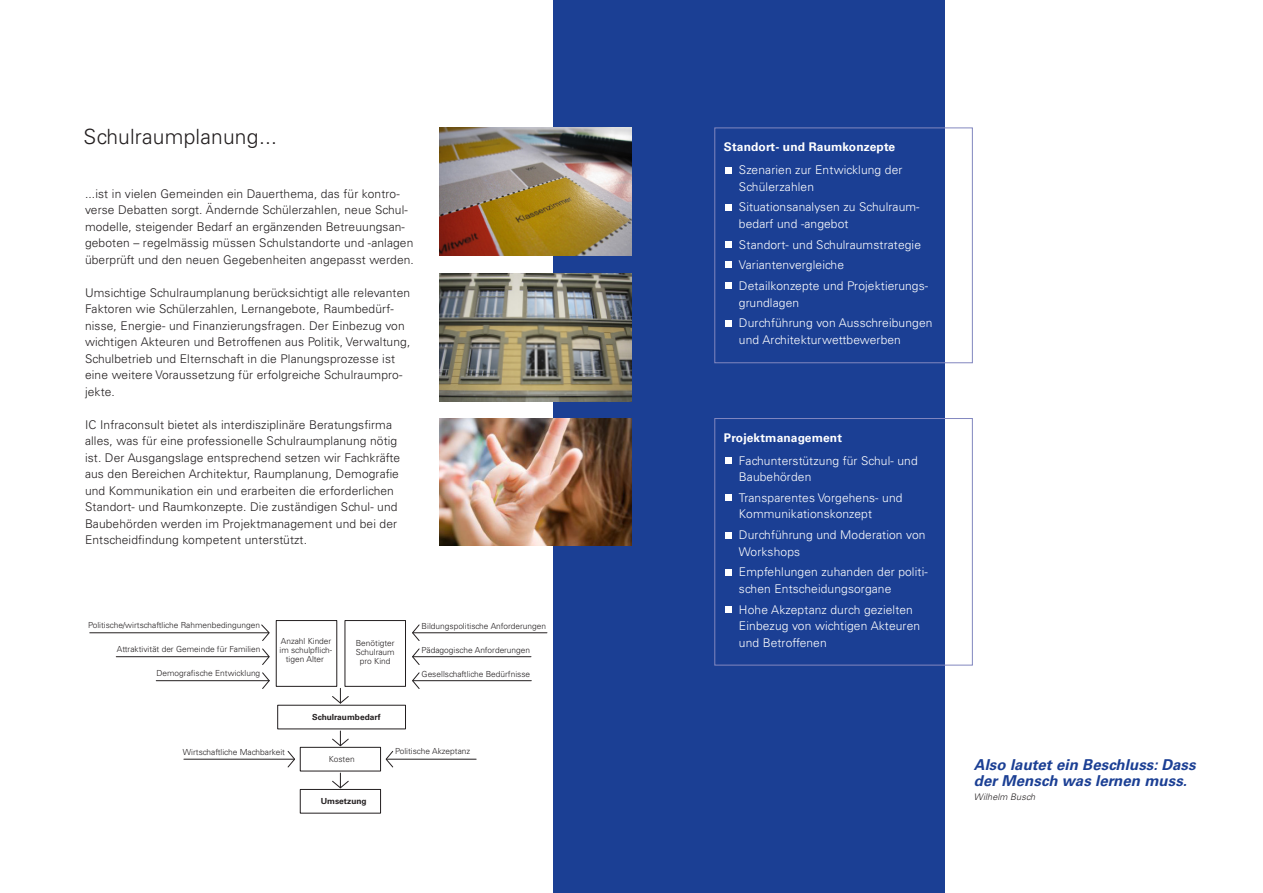
<style>
.page{position:relative;width:1263px;height:893px;background:#fff}
.page>*{position:absolute;margin:0;border:0;box-sizing:border-box;transform-origin:0 0}
.Titel_innen{font:300 21px "Univers LT Std";letter-spacing:.01em;color:#231f20}
.Zitat{font:italic 700 15px/16.8px "Univers LT Std";letter-spacing:.005em;color:#1b3f94}
.Fliesstext{font:300 12px/16.5px "Univers LT Std";letter-spacing:.01em;color:#231f20}
.Text_im_Kasten{font:300 12px/16.5px "Univers LT Std";letter-spacing:.01em;color:#fff}
.Text_im_Kasten-2{font:700 12px "Univers LT Std";letter-spacing:.01em;color:#fff}
.Referenz_Zitat{font:italic 300 9px "Univers LT Std";letter-spacing:.01em;color:#231f20}
.t1{font:300 8.4px/9px "Univers LT Std";color:#231f20;text-align:center}
.t2{font:700 8.4px "Univers LT Std";color:#231f20}
</style>
<div class="page">
<div style="left:553px;top:0;width:391px;height:893px;background:#1b3f94"></div>
<div style="left:714px;top:418px;width:259px;height:247px;border:1px solid #8287bf"></div>
<div style="left:714px;top:128px;width:259px;height:235px;border:1px solid #8287bf"></div>
<img style="left:439px;top:274px;width:192px;height:127px">
<img style="left:439px;top:128px;width:192px;height:127px">
<img style="left:439px;top:418px;width:192px;height:128px">
<div style="left:725px;top:167px;width:7px;height:7px;background:#fff"></div>
<div style="left:725px;top:457px;width:7px;height:7px;background:#fff"></div>
<div style="left:725px;top:204px;width:7px;height:7px;background:#fff"></div>
<div style="left:725px;top:494px;width:7px;height:7px;background:#fff"></div>
<div style="left:725px;top:282px;width:7px;height:7px;background:#fff"></div>
<div style="left:725px;top:569px;width:7px;height:7px;background:#fff"></div>
<div style="left:725px;top:320px;width:7px;height:7px;background:#fff"></div>
<div style="left:725px;top:606px;width:7px;height:7px;background:#fff"></div>
<div style="left:725px;top:261px;width:7px;height:7px;background:#fff"></div>
<div style="left:725px;top:241px;width:7px;height:7px;background:#fff"></div>
<div style="left:725px;top:531px;width:7px;height:7px;background:#fff"></div>
<div style="left:300px;top:747px;width:81px;height:24px;border:1px solid #231f20"></div>
<div style="left:276px;top:620px;width:61px;height:67px;border:1px solid #231f20"></div>
<div style="left:345px;top:620px;width:61px;height:67px;border:1px solid #231f20"></div>
<hr style="left:90px;top:632px;width:179px;height:1px;background:#231f20">
<svg style="left:261px;top:624px;width:9px;height:17px"></svg>
<hr style="left:156px;top:680px;width:113px;height:1px;background:#231f20">
<svg style="left:262px;top:672px;width:8px;height:17px"></svg>
<hr style="left:116px;top:656px;width:153px;height:1px;background:#231f20">
<svg style="left:262px;top:648px;width:8px;height:17px"></svg>
<hr style="left:413px;top:632px;width:134px;height:1px;background:#231f20">
<svg style="left:412px;top:624px;width:8px;height:17px"></svg>
<hr style="left:413px;top:680px;width:118px;height:1px;background:#231f20">
<svg style="left:412px;top:672px;width:8px;height:17px"></svg>
<hr style="left:413px;top:656px;width:118px;height:1px;background:#231f20">
<svg style="left:412px;top:648px;width:8px;height:17px"></svg>
<svg style="left:332px;top:688px;width:17px;height:16px"></svg>
<hr style="left:184px;top:759px;width:110px;height:1px;background:#231f20">
<svg style="left:287px;top:751px;width:8px;height:17px"></svg>
<hr style="left:387px;top:759px;width:89px;height:1px;background:#231f20">
<svg style="left:385px;top:751px;width:8px;height:17px"></svg>
<svg style="left:332px;top:773px;width:17px;height:15px"></svg>
<svg style="left:332px;top:731px;width:17px;height:15px"></svg>
<div style="left:300px;top:789px;width:81px;height:25px;border:1px solid #231f20"></div>
<p class="Titel_innen" style="left:84px;top:124px;width:195px">Schulraumplanung...</p>
<p class="Fliesstext" style="left:85px;top:185px;width:330px">...ist in vielen Gemeinden ein Dauerthema, das für kontro&shy;verse Debatten sorgt. Ändernde Schülerzahlen, neue Schul&shy;modelle, steigender Bedarf an ergänzenden Betreuungsan&shy;geboten – regelmässig müssen Schulstandorte und -anlagen überprüft und den neuen Gegebenheiten angepasst werden.</p>
<p class="Fliesstext" style="left:85px;top:284px;width:327px">Umsichtige Schulraumplanung berücksichtigt alle relevanten Faktoren wie Schülerzahlen, Lernangebote, Raumbedürf&shy;nisse, Energie- und Finanzierungsfragen. Der Einbezug von wichtigen Akteuren und Betroffenen aus Politik, Verwaltung, Schulbetrieb und Elternschaft in die Planungsprozesse ist eine weitere Voraussetzung für erfolgreiche Schulraumpro&shy;jekte.</p>
<p class="Fliesstext" style="left:85px;top:416px;width:317px">IC Infraconsult bietet als interdisziplinäre Beratungsfirma alles, was für eine professionelle Schulraumplanung nötig ist. Der Ausgangslage entsprechend setzen wir Fachkräfte aus den Bereichen Architektur, Raumplanung, Demografie und Kommunikation ein und erarbeiten die erforderlichen Standort- und Raumkonzepte. Die zuständigen Schul- und Baubehörden werden im Projektmanagement und bei der Entscheidfindung kompetent unterstützt.</p>
<p class="t1" style="left:88px;top:620px;width:173px">Politische/wirtschaftliche Rahmenbedingungen</p>
<p class="t1" style="left:117px;top:644px;width:145px">Attraktivität der Gemeinde für Familien</p>
<p class="t1" style="left:156px;top:669px;width:105px">Demografische Entwicklung</p>
<p class="t1" style="left:280px;top:636px;width:54px">Anzahl Kinder im schulpflich&shy;tigen Alter</p>
<p class="t1" style="left:356px;top:638px;width:41px">Benötigter<br>Schulraum pro Kind</p>
<p class="t2" style="left:312px;top:712px;width:70px">Schulraumbedarf</p>
<p class="t1" style="left:422px;top:621px;width:126px">Bildungspolitische Anforderungen</p>
<p class="t1" style="left:422px;top:645px;width:110px">Pädagogische Anforderungen</p>
<p class="t1" style="left:422px;top:669px;width:110px">Gesellschaftliche Bedürfnisse</p>
<p class="t1" style="left:183px;top:747px;width:104px">Wirtschaftliche Machbarkeit</p>
<p class="t1" style="left:395px;top:747px;width:77px">Politische Akzeptanz</p>
<p class="t1" style="left:329px;top:754px;width:27px">Kosten</p>
<p class="t2" style="left:321px;top:796px;width:47px">Umsetzung</p>
<p class="Text_im_Kasten-2" style="left:724px;top:140px;width:173px">Standort- und Raumkonzepte</p>
<p class="Text_im_Kasten" style="left:739px;top:162px;width:165px">Szenarien zur Entwicklung der<br>Schülerzahlen</p>
<p class="Text_im_Kasten" style="left:739px;top:199px;width:182px">Situationsanalysen zu Schulraum&shy;bedarf und -angebot</p>
<p class="Text_im_Kasten" style="left:739px;top:236px;width:184px">Standort- und Schulraumstrategie</p>
<p class="Text_im_Kasten" style="left:739px;top:257px;width:107px">Variantenvergleiche</p>
<p class="Text_im_Kasten" style="left:739px;top:278px;width:191px">Detailkonzepte und Projektierungs&shy;grundlagen</p>
<p class="Text_im_Kasten" style="left:739px;top:315px;width:195px">Durchführung von Ausschreibungen und Architekturwettbewerben</p>
<p class="Text_im_Kasten-2" style="left:724px;top:430px;width:120px">Projektmanagement</p>
<p class="Text_im_Kasten" style="left:739px;top:452px;width:180px">Fachunterstützung für Schul- und<br>Baubehörden</p>
<p class="Text_im_Kasten" style="left:739px;top:489px;width:165px">Transparentes Vorgehens- und<br>Kommunikationskonzept</p>
<p class="Text_im_Kasten" style="left:739px;top:527px;width:188px">Durchführung und Moderation von<br>Workshops</p>
<p class="Text_im_Kasten" style="left:739px;top:564px;width:190px">Empfehlungen zuhanden der politi&shy;schen Entscheidungsorgane</p>
<p class="Text_im_Kasten" style="left:739px;top:601px;width:183px">Hohe Akzeptanz durch gezielten<br>Einbezug von wichtigen Akteuren und Betroffenen</p>
<p class="Zitat" style="left:974px;top:756px;width:223px">Also lautet ein Beschluss: Dass der Mensch was lernen muss.</p>
<p class="Referenz_Zitat" style="left:974px;top:791px;width:63px">Wilhelm Busch</p>
</div>
